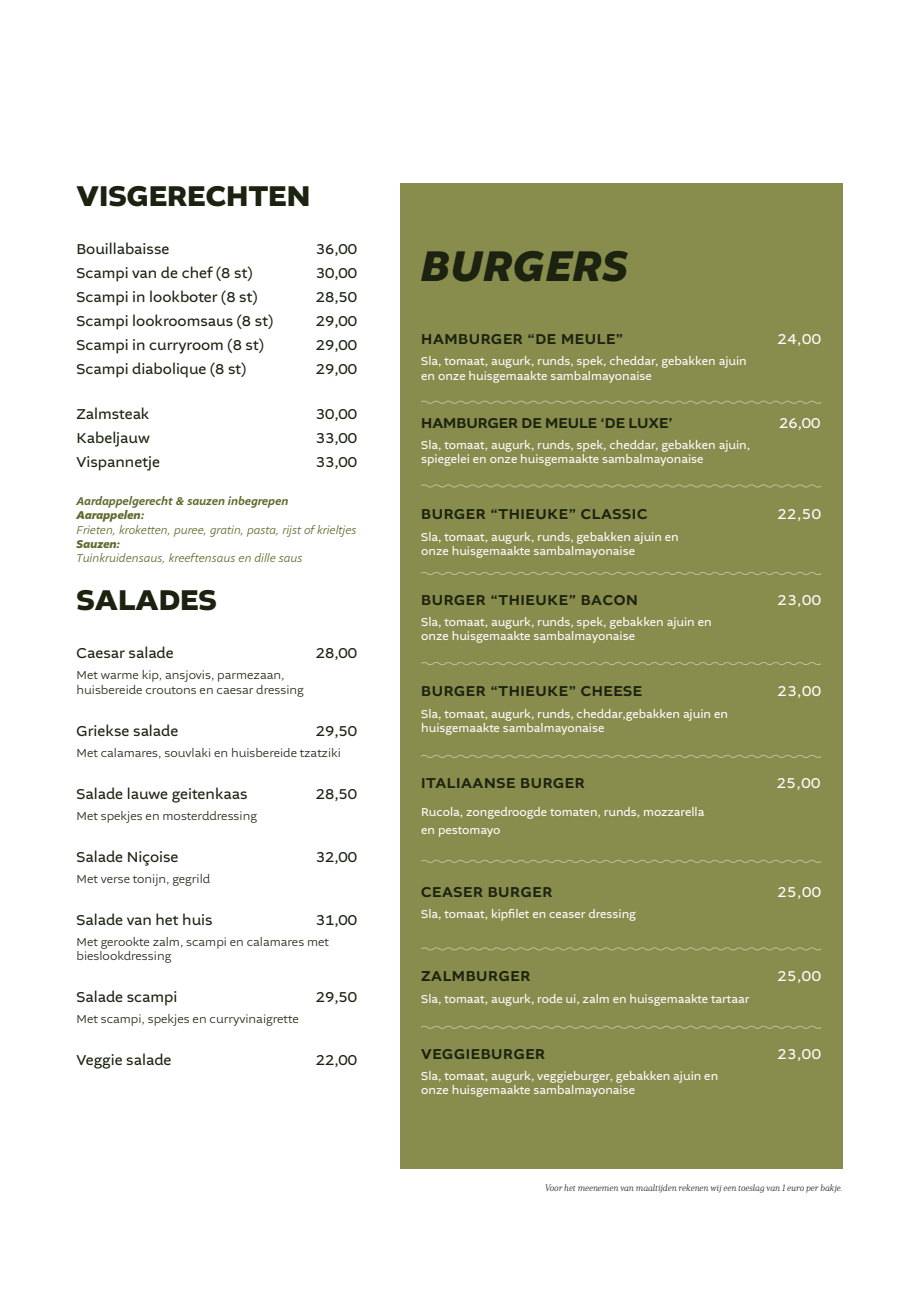
<style>
.page{position:relative;width:919px;height:1289px;background:#fff}
.page>*{position:absolute;margin:0;border:0;box-sizing:border-box;transform-origin:0 0}
.t1{font:italic 700 45px "Altivo";color:#1b220f}
.t2{font:700 30px "Altivo";color:#1b220f}
.t3{font:15px "Altivo";color:#1b220f}
.t4{font:500 15px "Altivo";letter-spacing:.04em;color:#1b220f}
.t5{font:15px "Altivo";letter-spacing:.04em;color:#fff}
.t6{font:500 15px "Altivo";color:#1b220f}
.t7{font:12px/14.4px "Altivo";color:#fff}
.t8{font:300 12px/14.4px "Altivo";color:#1b220f}
.t9{font:italic 300 11.85px "Altivo";color:#61682c}
.t10{font:italic 500 11.85px "Altivo";color:#61682c}
.t11{font:italic 700 11.85px "Altivo";color:#61682c}
.t12{font:9px "Solitas Serif Norm Light It";color:#231f20}
</style>
<div class="page">
<div style="left:400px;top:183px;width:442px;height:985px;background:#888c4d"></div>
<svg style="left:421px;top:400px;width:401px;height:4px"></svg>
<svg style="left:421px;top:484px;width:401px;height:4px"></svg>
<svg style="left:421px;top:572px;width:401px;height:3px"></svg>
<svg style="left:421px;top:662px;width:401px;height:3px"></svg>
<svg style="left:421px;top:754px;width:401px;height:4px"></svg>
<svg style="left:421px;top:859px;width:401px;height:4px"></svg>
<svg style="left:421px;top:947px;width:401px;height:4px"></svg>
<svg style="left:421px;top:1025px;width:401px;height:4px"></svg>
<h2 class="t2" style="left:76px;top:176px;width:235px">VISGERECHTEN</h2>
<p class="t3" style="left:76px;top:239px;width:94px">Bouillabaisse</p>
<p class="t3" style="left:316px;top:239px;width:43px">36,00</p>
<p class="t3" style="left:76px;top:263px;width:177px">Scampi van de chef (8 st)</p>
<p class="t3" style="left:316px;top:263px;width:43px">30,00</p>
<p class="t3" style="left:76px;top:287px;width:182px">Scampi in lookboter (8 st)</p>
<p class="t3" style="left:316px;top:287px;width:43px">28,50</p>
<p class="t3" style="left:76px;top:311px;width:198px">Scampi lookroomsaus (8 st)</p>
<p class="t3" style="left:316px;top:311px;width:43px">29,00</p>
<p class="t3" style="left:76px;top:335px;width:189px">Scampi in curryroom (8 st)</p>
<p class="t3" style="left:316px;top:335px;width:43px">29,00</p>
<p class="t3" style="left:76px;top:359px;width:171px">Scampi diabolique (8 st)</p>
<p class="t3" style="left:316px;top:359px;width:43px">29,00</p>
<p class="t3" style="left:76px;top:404px;width:74px">Zalmsteak</p>
<p class="t3" style="left:316px;top:404px;width:43px">30,00</p>
<p class="t3" style="left:76px;top:428px;width:75px">Kabeljauw</p>
<p class="t3" style="left:316px;top:428px;width:43px">33,00</p>
<p class="t3" style="left:76px;top:452px;width:85px">Vispannetje</p>
<p class="t3" style="left:316px;top:452px;width:43px">33,00</p>
<p class="t10" style="left:76px;top:493px;width:214px">Aardappelgerecht &amp; sauzen inbegrepen</p>
<p class="t11" style="left:76px;top:507px;width:69px">Aarappelen:</p>
<p class="t9" style="left:76px;top:522px;width:281px">Frieten, kroketten, puree, gratin, pasta, rijst of krieltjes</p>
<p class="t11" style="left:76px;top:536px;width:45px">Sauzen:</p>
<p class="t9" style="left:76px;top:550px;width:228px">Tuinkruidensaus, kreeftensaus en dille saus</p>
<h2 class="t2" style="left:76px;top:580px;width:142px">SALADES</h2>
<p class="t3" style="left:76px;top:643px;width:99px">Caesar salade</p>
<p class="t3" style="left:316px;top:643px;width:43px">28,00</p>
<p class="t8" style="left:76px;top:668px;width:229px">Met warme kip, ansjovis, parmezaan, huisbereide croutons en caesar dressing</p>
<p class="t3" style="left:76px;top:721px;width:103px">Griekse salade</p>
<p class="t3" style="left:316px;top:721px;width:43px">29,50</p>
<p class="t8" style="left:76px;top:745px;width:266px">Met calamares, souvlaki en huisbereide tzatziki</p>
<p class="t3" style="left:76px;top:784px;width:172px">Salade lauwe geitenkaas</p>
<p class="t3" style="left:316px;top:784px;width:43px">28,50</p>
<p class="t8" style="left:76px;top:808px;width:182px">Met spekjes en mosterddressing</p>
<p class="t3" style="left:76px;top:847px;width:104px">Salade Niçoise</p>
<p class="t3" style="left:316px;top:847px;width:43px">32,00</p>
<p class="t8" style="left:76px;top:871px;width:135px">Met verse tonijn, gegrild</p>
<p class="t3" style="left:76px;top:910px;width:138px">Salade van het huis</p>
<p class="t3" style="left:316px;top:910px;width:43px">31,00</p>
<p class="t8" style="left:76px;top:934px;width:254px">Met gerookte zalm, scampi en calamares met bieslookdressing</p>
<p class="t3" style="left:76px;top:987px;width:102px">Salade scampi</p>
<p class="t3" style="left:316px;top:987px;width:43px">29,50</p>
<p class="t8" style="left:76px;top:1012px;width:224px">Met scampi, spekjes en curryvinaigrette</p>
<p class="t3" style="left:76px;top:1050px;width:96px">Veggie salade</p>
<p class="t3" style="left:316px;top:1050px;width:43px">22,00</p>
<h1 class="t1" style="left:421px;top:236px;width:209px">BURGERS</h1>
<p class="t4" style="left:421px;top:329px;width:203px">HAMBURGER “DE MEULE”</p>
<p class="t5" style="left:777px;top:329px;width:45px">24,00</p>
<p class="t7" style="left:421px;top:354px;width:327px">Sla, tomaat, augurk, runds, spek, cheddar, gebakken ajuin en onze huisgemaakte sambalmayonaise</p>
<p class="t6" style="left:421px;top:413px;width:253px">HAMBURGER DE MEULE ‘DE LUXE’</p>
<p class="t5" style="left:779px;top:413px;width:43px">26,00</p>
<p class="t7" style="left:421px;top:437px;width:330px">Sla, tomaat, augurk, runds, spek, cheddar, gebakken ajuin, spiegelei en onze huisgemaakte sambalmayonaise</p>
<p class="t4" style="left:421px;top:504px;width:228px">BURGER “THIEUKE” CLASSIC</p>
<p class="t5" style="left:777px;top:505px;width:45px">22,50</p>
<p class="t7" style="left:421px;top:529px;width:259px">Sla, tomaat, augurk, runds, gebakken ajuin en onze huisgemaakte sambalmayonaise</p>
<p class="t4" style="left:421px;top:589px;width:218px">BURGER “THIEUKE” BACON</p>
<p class="t5" style="left:777px;top:590px;width:45px">23,00</p>
<p class="t7" style="left:421px;top:614px;width:292px">Sla, tomaat, augurk, runds, spek, gebakken ajuin en onze huisgemaakte sambalmayonaise</p>
<p class="t4" style="left:421px;top:681px;width:222px">BURGER “THIEUKE” CHEESE</p>
<p class="t5" style="left:777px;top:681px;width:45px">23,00</p>
<p class="t7" style="left:421px;top:706px;width:308px">Sla, tomaat, augurk, runds, cheddar,gebakken ajuin en huisgemaakte sambalmayonaise</p>
<p class="t4" style="left:421px;top:773px;width:165px">ITALIAANSE BURGER</p>
<p class="t5" style="left:776px;top:773px;width:45px">25,00</p>
<p class="t7" style="left:421px;top:803px;width:285px;line-height:18px">Rucola, zongedroogde tomaten, runds, mozzarella en pestomayo</p>
<p class="t4" style="left:421px;top:882px;width:132px">CEASER BURGER</p>
<p class="t5" style="left:777px;top:882px;width:45px">25,00</p>
<p class="t7" style="left:421px;top:907px;width:216px">Sla, tomaat, kipfilet en ceaser dressing</p>
<p class="t4" style="left:421px;top:966px;width:110px">ZALMBURGER</p>
<p class="t5" style="left:777px;top:966px;width:45px">25,00</p>
<p class="t7" style="left:421px;top:991px;width:329px">Sla, tomaat, augurk, rode ui, zalm en huisgemaakte tartaar</p>
<p class="t4" style="left:421px;top:1044px;width:125px">VEGGIEBURGER</p>
<p class="t5" style="left:777px;top:1044px;width:45px">23,00</p>
<p class="t7" style="left:421px;top:1068px;width:298px">Sla, tomaat, augurk, veggieburger, gebakken ajuin en onze huisgemaakte sambalmayonaise</p>
<p class="t12" style="left:545px;top:1182px;width:299px">Voor het meenemen van maaltijden rekenen wij een toeslag van 1 euro per bakje.</p>
</div>
